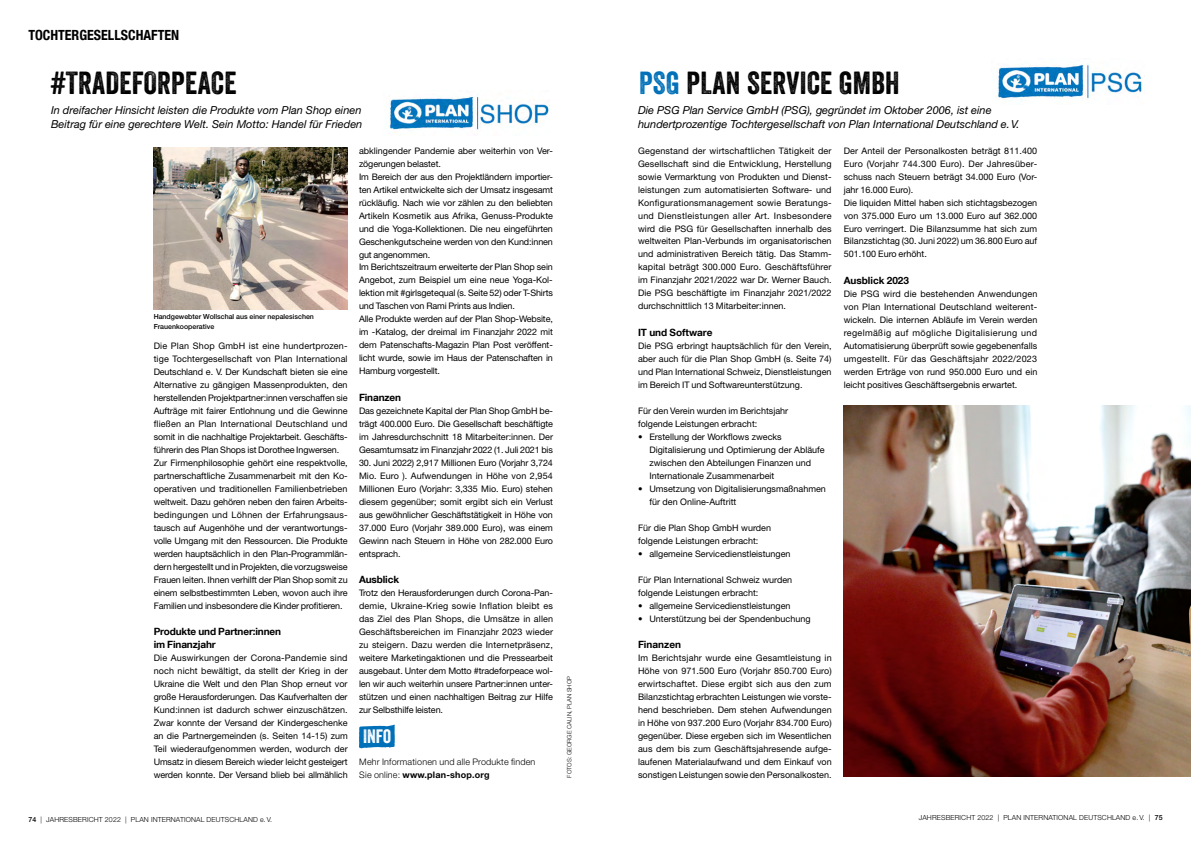
<style>
.page{position:relative;width:1191px;height:842px;background:#fff}
.page>*{position:absolute;margin:0;border:0;box-sizing:border-box;transform-origin:0 0}
.t1{font:31px "Veneer";letter-spacing:.01em;color:#000}
.t2{font:18.8px "Veneer";color:#fff}
.t3{font:700 condensed 14px "Helvetica Neue LT Com";color:#000}
.t4{font:italic 11px/14px "Helvetica Neue LT Std";color:#000}
.t5{font:700 10px/13px "Helvetica Neue LT Com";letter-spacing:-.01em;color:#000}
.t6{font:9px/13px "Helvetica Neue LT Std";color:#000}
.t7{font:300 9px/13px "Helvetica Neue LT Std";letter-spacing:.02em;color:#000}
.t8{font:300 7px "Helvetica Neue LT Std";letter-spacing:.02em;color:#000}
.t9{font:500 7px/10px "Helvetica Neue LT Std";color:#000}
.t10{font:300 6px "Helvetica Neue LT Std";color:#000}
.s1{color:#0070b8}
.s2{font-weight:700}
.s3{font-weight:500}
</style>
<div class="page">
<img style="left:991px;top:64px;width:152px;height:36px">
<img style="left:388px;top:95px;width:161px;height:37px">
<svg style="left:359px;top:725px;width:36px;height:23px"></svg>
<img style="left:154px;top:147px;width:194px;height:163px">
<img style="left:843px;top:405px;width:348px;height:372px">
<h3 class="t3" style="left:28px;top:26px;width:152px">TOCHTERGESELLSCHAFTEN</h3>
<h1 class="t1" style="left:51px;top:64px;width:187px">#TRADEFORPEACE</h1>
<h1 class="t1" style="left:639px;top:64px;width:262px"><span class="s1">PSG</span> PLAN SERVICE GMBH</h1>
<p class="t4" style="left:51px;top:103px;width:313px">In dreifacher Hinsicht leisten die Produkte vom Plan Shop einen<br>Beitrag für eine gerechtere Welt. Sein Motto: Handel für Frieden</p>
<p class="t4" style="left:638px;top:103px;width:383px">Die PSG Plan Service GmbH (PSG), gegründet im Oktober 2006, ist eine hundertprozentige Tochtergesellschaft von Plan International Deutschland e.V.</p>
<p class="t9" style="left:154px;top:311px;width:162px">Handgewebter Wollschal aus einer nepalesischen<br>Frauenkooperative</p>
<p class="t6" style="left:154px;top:339px;width:195px">Die Plan Shop GmbH ist eine hundertprozen&shy;tige Tochtergesellschaft von Plan International Deutschland e. V. Der Kundschaft bieten sie eine Alternative zu gängigen Massenprodukten, den herstellenden Projektpartner:innen verschaffen sie Aufträge mit fairer Entlohnung und die Gewinne fließen an Plan International Deutschland und somit in die nachhaltige Projektarbeit. Geschäfts&shy;führerin des Plan Shops ist Dorothee Ingwersen.<br>Zur Firmenphilosophie gehört eine respektvolle, partnerschaftliche Zusammenarbeit mit den Ko&shy;operativen und traditionellen Familienbetrieben weltweit. Dazu gehören neben den fairen Arbeits&shy;bedingungen und Löhnen der Erfahrungsaus&shy;tausch auf Augenhöhe und der verantwortungs&shy;volle Umgang mit den Ressourcen. Die Produkte werden hauptsächlich in den Plan-Programmlän&shy;dern hergestellt und in Projekten, die vorzugsweise Frauen leiten. Ihnen verhilft der Plan Shop somit zu einem selbstbestimmten Leben, wovon auch ihre Familien und insbesondere die Kinder profitieren.</p>
<p class="t5" style="left:154px;top:624px;width:129px">Produkte und Partner:innen im Finanzjahr</p>
<p class="t6" style="left:154px;top:651px;width:195px;text-align:justify">Die Auswirkungen der Corona-Pandemie sind noch nicht bewältigt, da stellt der Krieg in der Ukraine die Welt und den Plan Shop erneut vor große Herausforderungen. Das Kaufverhalten der Kund:innen ist dadurch schwer einzuschätzen.<br>Zwar konnte der Versand der Kindergeschenke an die Partnergemeinden (s. Seiten 14-15) zum Teil wiederaufgenommen werden, wodurch der Umsatz in diesem Bereich wieder leicht gesteigert werden konnte. Der Versand blieb bei allmählich</p>
<p class="t6" style="left:359px;top:144px;width:195px">abklingender Pandemie aber weiterhin von Ver&shy;zögerungen belastet.<br>Im Bereich der aus den Projektländern importier&shy;ten Artikel entwickelte sich der Umsatz insgesamt rückläufig. Nach wie vor zählen zu den beliebten Artikeln Kosmetik aus Afrika, Genuss-Produkte und die Yoga-Kollektionen. Die neu eingeführten Geschenkgutscheine werden von den Kund:innen gut angenommen.<br>Im Berichtszeitraum erweiterte der Plan Shop sein Angebot, zum Beispiel um eine neue Yoga-Kol&shy;lektion mit #girlsgetequal (s. Seite 52) oder T-Shirts und Taschen von Rami Prints aus Indien.<br>Alle Produkte werden auf der Plan Shop-Website, im -Katalog, der dreimal im Finanzjahr 2022 mit dem Patenschafts-Magazin Plan Post veröffent&shy;licht wurde, sowie im Haus der Patenschaften in Hamburg vorgestellt.</p>
<p class="t5" style="left:359px;top:390px;width:44px">Finanzen</p>
<p class="t6" style="left:359px;top:404px;width:196px;text-align:justify">Das gezeichnete Kapital der Plan Shop GmbH be&shy;trägt 400.000 Euro. Die Gesellschaft beschäftigte im Jahresdurchschnitt 18 Mitarbeiter:innen. Der Gesamtumsatz im Finanzjahr 2022 (1. Juli 2021 bis</p>
<p class="t6" style="left:359px;top:456px;width:195px;text-align:justify">30. Juni 2022) 2,917 Millionen Euro (Vorjahr 3,724<br>Mio. Euro ). Aufwendungen in Höhe von 2,954<br>Millionen Euro (Vorjahr: 3,335 Mio. Euro) stehen diesem gegenüber; somit ergibt sich ein Verlust aus gewöhnlicher Geschäftstätigkeit in Höhe von 37.000 Euro (Vorjahr 389.000 Euro), was einem Gewinn nach Steuern in Höhe von 282.000 Euro entsprach.</p>
<p class="t5" style="left:359px;top:572px;width:42px">Ausblick</p>
<p class="t6" style="left:359px;top:586px;width:196px;text-align:justify">Trotz den Herausforderungen durch Corona-Pan&shy;demie, Ukraine-Krieg sowie Inflation bleibt es das Ziel des Plan Shops, die Umsätze in allen Geschäftsbereichen im Finanzjahr 2023 wieder zu steigern. Dazu werden die Internetpräsenz, weitere Marketingaktionen und die Pressearbeit ausgebaut. Unter dem Motto #tradeforpeace wol&shy;len wir auch weiterhin unsere Partner:innen unter&shy;stützen und einen nachhaltigen Beitrag zur Hilfe zur Selbsthilfe leisten.</p>
<h2 class="t2" style="left:363px;top:725px;width:29px">Info</h2>
<p class="t7" style="left:359px;top:755px;width:178px">Mehr Informationen und alle Produkte finden<br>Sie online: <span class="s2">www.plan-shop.org</span></p>
<p class="t10" style="left:565px;top:778px;width:103px;rotate:-90deg">FOTOS: GEORGE CALIN, PLAN SHOP</p>
<p class="t6" style="left:638px;top:144px;width:195px;text-align:justify">Gegenstand der wirtschaftlichen Tätigkeit der Gesellschaft sind die Entwicklung, Herstellung sowie Vermarktung von Produkten und Dienst&shy;leistungen zum automatisierten Software- und Konfigurationsmanagement sowie Beratungs&shy;und Dienstleistungen aller Art. Insbesondere wird die PSG für Gesellschaften innerhalb des weltweiten Plan-Verbunds im organisatorischen und administrativen Bereich tätig. Das Stamm&shy;kapital beträgt 300.000 Euro. Geschäftsführer im Finanzjahr 2021/2022 war Dr. Werner Bauch.<br>Die PSG beschäftigte im Finanzjahr 2021/2022 durchschnittlich 13 Mitarbeiter:innen.</p>
<p class="t5" style="left:638px;top:325px;width:76px">IT und Software</p>
<p class="t6" style="left:638px;top:339px;width:195px;text-align:justify">Die PSG erbringt hauptsächlich für den Verein, aber auch für die Plan Shop GmbH (s. Seite 74) und Plan International Schweiz, Dienstleistungen im Bereich IT und Softwareunterstützung.</p>
<p class="t6" style="left:638px;top:404px;width:152px">Für den Verein wurden im Berichtsjahr folgende Leistungen erbracht:</p>
<p class="t6" style="left:649px;top:430px;width:177px;text-indent:-11px">• Erstellung der Workflows zwecks Digitalisierung und Optimierung der Abläufe zwischen den Abteilungen Finanzen und Internationale Zusammenarbeit</p>
<p class="t6" style="left:649px;top:482px;width:178px;text-indent:-11px">• Umsetzung von Digitalisierungsmaßnahmen für den Online-Auftritt</p>
<p class="t6" style="left:638px;top:521px;width:135px">Für die Plan Shop GmbH wurden folgende Leistungen erbracht:</p>
<p class="t6" style="left:638px;top:547px;width:154px">• allgemeine Servicedienstleistungen</p>
<p class="t6" style="left:638px;top:573px;width:156px">Für Plan International Schweiz wurden folgende Leistungen erbracht:</p>
<p class="t6" style="left:638px;top:599px;width:154px">• allgemeine Servicedienstleistungen</p>
<p class="t6" style="left:638px;top:612px;width:174px">• Unterstützung bei der Spendenbuchung</p>
<p class="t5" style="left:638px;top:637px;width:44px">Finanzen</p>
<p class="t6" style="left:638px;top:651px;width:195px;text-align:justify">Im Berichtsjahr wurde eine Gesamtleistung in Höhe von 971.500 Euro (Vorjahr 850.700 Euro) erwirtschaftet. Diese ergibt sich aus den zum Bilanzstichtag erbrachten Leistungen wie vorste&shy;hend beschrieben. Dem stehen Aufwendungen in Höhe von 937.200 Euro (Vorjahr 834.700 Euro) gegenüber. Diese ergeben sich im Wesentlichen aus dem bis zum Geschäftsjahresende aufge&shy;laufenen Materialaufwand und dem Einkauf von sonstigen Leistungen sowie den Personalkosten.</p>
<p class="t6" style="left:843px;top:144px;width:195px">Der Anteil der Personalkosten beträgt 811.400<br>Euro (Vorjahr 744.300 Euro). Der Jahresüber&shy;schuss nach Steuern beträgt 34.000 Euro (Vor&shy;jahr 16.000 Euro).<br>Die liquiden Mittel haben sich stichtagsbezogen von 375.000 Euro um 13.000 Euro auf 362.000<br>Euro verringert. Die Bilanzsumme hat sich zum Bilanzstichtag (30. Juni 2022) um 36.800 Euro auf 501.100 Euro erhöht.</p>
<p class="t5" style="left:843px;top:273px;width:67px">Ausblick 2023</p>
<p class="t6" style="left:843px;top:287px;width:195px;text-align:justify">Die PSG wird die bestehenden Anwendungen von Plan International Deutschland weiterent&shy;wickeln. Die internen Abläufe im Verein werden regelmäßig auf mögliche Digitalisierung und Automatisierung überprüft sowie gegebenenfalls umgestellt. Für das Geschäftsjahr 2022/2023 werden Erträge von rund 950.000 Euro und ein leicht positives Geschäftsergebnis erwartet.</p>
<p class="t8" style="left:28px;top:815px;width:245px"><span class="s3">74</span> | JAHRESBERICHT 2022 | PLAN INTERNATIONAL DEUTSCHLAND e. V.</p>
<p class="t8" style="left:918px;top:813px;width:245px">JAHRESBERICHT 2022 | PLAN INTERNATIONAL DEUTSCHLAND e. V. | <span class="s3">75</span></p>
</div>
